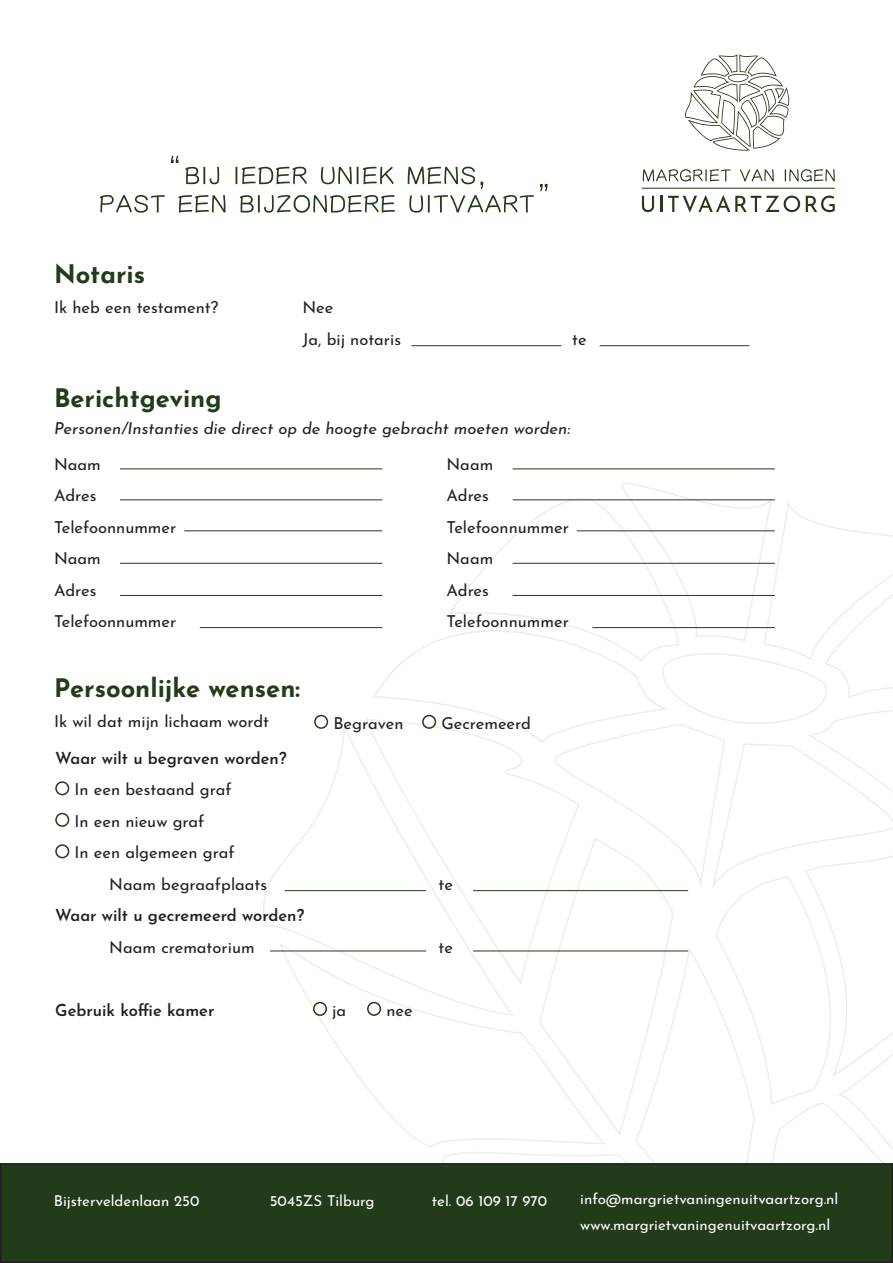
<style>
.page{position:relative;width:893px;height:1263px;background:#fff}
.page>*{position:absolute;margin:0;border:0;box-sizing:border-box;transform-origin:0 0}
.t1{font:700 25.5px "Josefin Sans";color:#233b19}
.t2{font:16.5px/31.5px "Josefin Sans";color:#231f20}
.t3{font:600 16.5px "Josefin Sans";color:#231f20}
.t4{font:italic 16.5px "Josefin Sans";color:#231f20}
.t5{font:15px/25.5px "Josefin Sans";color:#fff}
</style>
<div class="page">
<svg style="left:263px;top:723px;width:110px;height:228px"></svg>
<svg style="left:277px;top:943px;width:96px;height:153px"></svg>
<svg style="left:373px;top:483px;width:520px;height:680px"></svg>
<div style="left:55px;top:781px;width:14px;height:14px;border:2px solid #233b19;border-radius:50%"></div>
<div style="left:55px;top:813px;width:14px;height:14px;border:2px solid #233b19;border-radius:50%"></div>
<div style="left:55px;top:844px;width:14px;height:14px;border:2px solid #233b19;border-radius:50%"></div>
<div style="left:313px;top:1002px;width:14px;height:14px;border:2px solid #233b19;border-radius:50%"></div>
<div style="left:367px;top:1002px;width:14px;height:14px;border:2px solid #233b19;border-radius:50%"></div>
<svg style="left:685px;top:54px;width:105px;height:97px"></svg>
<svg style="left:643px;top:169px;width:87px;height:13px"></svg>
<svg style="left:740px;top:169px;width:34px;height:12px"></svg>
<svg style="left:785px;top:169px;width:50px;height:13px"></svg>
<hr style="left:642px;top:188px;width:193px;height:1px;background:#233b18">
<svg style="left:642px;top:196px;width:12px;height:16px"></svg>
<hr style="left:660px;top:196px;width:3px;height:16px;background:#233b18">
<svg style="left:668px;top:195px;width:132px;height:18px"></svg>
<svg style="left:806px;top:196px;width:29px;height:16px"></svg>
<svg style="left:171px;top:155px;width:7px;height:8px"></svg>
<svg style="left:185px;top:167px;width:34px;height:17px"></svg>
<svg style="left:235px;top:166px;width:72px;height:18px"></svg>
<svg style="left:321px;top:167px;width:73px;height:17px"></svg>
<svg style="left:100px;top:195px;width:65px;height:18px"></svg>
<svg style="left:178px;top:195px;width:48px;height:18px"></svg>
<svg style="left:240px;top:195px;width:155px;height:18px"></svg>
<svg style="left:408px;top:166px;width:126px;height:47px"></svg>
<svg style="left:540px;top:184px;width:8px;height:8px"></svg>
<div style="left:1px;top:1164px;width:891px;height:98px;background:#233b19"></div>
<div style="left:0;top:1163px;width:893px;height:100px;border:2px solid #231f20"></div>
<div style="left:314px;top:715px;width:14px;height:14px;border:2px solid #233b19;border-radius:50%"></div>
<div style="left:422px;top:715px;width:14px;height:14px;border:2px solid #233b19;border-radius:50%"></div>
<hr style="left:411px;top:345px;width:150px;height:1px;background:#233b19">
<hr style="left:600px;top:345px;width:149px;height:1px;background:#233b19">
<hr style="left:120px;top:469px;width:262px;height:1px;background:#233b19">
<hr style="left:513px;top:469px;width:262px;height:1px;background:#233b19">
<hr style="left:120px;top:500px;width:262px;height:1px;background:#233b19">
<hr style="left:513px;top:500px;width:262px;height:1px;background:#233b19">
<hr style="left:184px;top:531px;width:198px;height:1px;background:#233b19">
<hr style="left:577px;top:531px;width:198px;height:1px;background:#233b19">
<hr style="left:200px;top:627px;width:182px;height:1px;background:#233b19">
<hr style="left:285px;top:890px;width:141px;height:1px;background:#233b19">
<hr style="left:473px;top:890px;width:215px;height:1px;background:#233b19">
<hr style="left:473px;top:951px;width:215px;height:1px;background:#233b19">
<hr style="left:270px;top:951px;width:156px;height:1px;background:#233b19">
<hr style="left:592px;top:627px;width:183px;height:1px;background:#233b19">
<hr style="left:120px;top:563px;width:262px;height:1px;background:#233b19">
<hr style="left:513px;top:563px;width:262px;height:1px;background:#233b19">
<hr style="left:120px;top:595px;width:262px;height:1px;background:#233b19">
<hr style="left:513px;top:595px;width:262px;height:1px;background:#233b19">
<h1 class="t1" style="left:54px;top:251px;width:93px">Notaris</h1>
<p class="t2" style="left:54px;top:290px;width:166px">Ik heb een testament?</p>
<h1 class="t1" style="left:54px;top:375px;width:169px">Berichtgeving</h1>
<p class="t2" style="left:302px;top:290px;width:100px">Nee<br>Ja, bij notaris</p>
<p class="t2" style="left:572px;top:321px;width:16px">te</p>
<p class="t4" style="left:54px;top:415px;width:518px">Personen/Instanties die direct op de hoogte gebracht moeten worden:</p>
<p class="t2" style="left:54px;top:446px;width:124px">Naam<br>Adres<br>Telefoonnummer<br>Naam<br>Adres<br>Telefoonnummer</p>
<p class="t2" style="left:446px;top:446px;width:124px">Naam<br>Adres<br>Telefoonnummer<br>Naam<br>Adres<br>Telefoonnummer</p>
<h1 class="t1" style="left:54px;top:665px;width:248px">Persoonlijke wensen:</h1>
<p class="t2" style="left:54px;top:704px;width:217px">Ik wil dat mijn lichaam wordt</p>
<p class="t2" style="left:333px;top:705px;width:72px">Begraven</p>
<p class="t2" style="left:441px;top:705px;width:91px">Gecremeerd</p>
<p class="t3" style="left:55px;top:744px;width:233px">Waar wilt u begraven worden?</p>
<p class="t2" style="left:75px;top:772px;width:159px">In een bestaand graf</p>
<p class="t2" style="left:75px;top:803px;width:132px">In een nieuw graf</p>
<p class="t2" style="left:75px;top:835px;width:162px">In een algemeen graf</p>
<p class="t2" style="left:109px;top:866px;width:159px">Naam begraafplaats</p>
<p class="t2" style="left:439px;top:866px;width:16px">te</p>
<p class="t3" style="left:55px;top:901px;width:250px">Waar wilt u gecremeerd worden?</p>
<p class="t2" style="left:109px;top:929px;width:147px">Naam crematorium</p>
<p class="t2" style="left:439px;top:929px;width:16px">te</p>
<p class="t3" style="left:55px;top:996px;width:161px">Gebruik koffie kamer</p>
<p class="t2" style="left:332px;top:992px;width:15px">ja</p>
<p class="t2" style="left:386px;top:992px;width:28px">nee</p>
<p class="t5" style="left:54px;top:1186px;width:147px">Bijsterveldenlaan 250</p>
<p class="t5" style="left:270px;top:1186px;width:106px">5045ZS Tilburg</p>
<p class="t5" style="left:432px;top:1186px;width:117px">tel. 06 109 17 970</p>
<p class="t5" style="left:580px;top:1184px;width:260px">info@margrietvaningenuitvaartzorg.nl www.margrietvaningenuitvaartzorg.nl</p>
</div>
